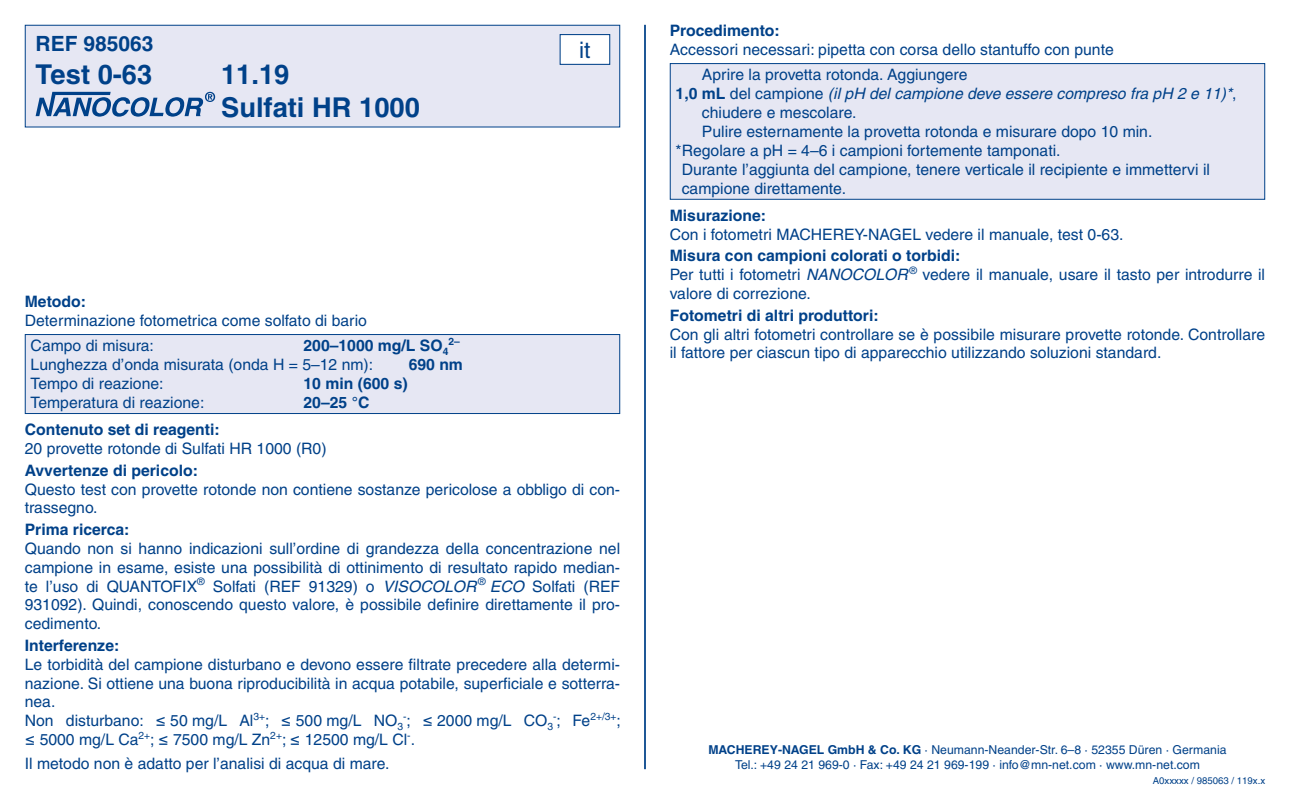
<style>
.page{position:relative;width:1290px;height:794px;background:#fff}
.page>*{position:absolute;margin:0;border:0;box-sizing:border-box;transform-origin:0 0}
.t1{font:700 27.3px/32.9px "Helvetica LT Pro";color:#004189}
.t2{font:22.75px "Helvetica LT Pro";color:#004189}
.t3{font:700 21px "Helvetica LT Pro";color:#004189}
.t4{font:15.75px/18.9px "Helvetica LT Pro";color:#004189}
.t5{font:700 15.75px "Helvetica LT Pro";color:#004189}
.t6{font:italic 15.75px "Helvetica LT Pro";color:#004189}
.t7{font:12.25px/14.7px "Helvetica LT Pro";color:#004189;text-align:center}
.t8{font:10.15px "Helvetica LT Pro";color:#004189}
.t9{font:700 10.15px "Helvetica LT Pro";color:#004189}
.t10{font:9.62px "Helvetica LT Pro";color:#004189}
.s1{font-style:italic}
.s2{font-size:15.75px}
.s3{font-weight:700;font-style:normal}
.s4{font-style:normal}
.s5{font-weight:700}
</style>
<div class="page">
<hr style="left:644px;top:25px;width:2px;height:744px;background:#004189">
<div style="left:25px;top:25px;width:595px;height:102px;background:#e6e7f3"></div>
<svg style="left:36px;top:92px;width:179px;height:25px"></svg>
<div style="left:25px;top:25px;width:595px;height:102px;border:1px solid #004189"></div>
<div style="left:560px;top:35px;width:50px;height:29px;background:#fff"></div>
<div style="left:560px;top:34px;width:50px;height:31px;border:1px solid #004189"></div>
<div style="left:25px;top:334px;width:595px;height:79px;background:#e6e7f3"></div>
<div style="left:25px;top:334px;width:595px;height:80px;border:1px solid #004189"></div>
<div style="left:670px;top:64px;width:595px;height:135px;background:#e6e7f3"></div>
<div style="left:670px;top:63px;width:595px;height:137px;border:1px solid #004189"></div>
<h3 class="t3" style="left:36px;top:30px;width:119px">REF 985063</h3>
<h1 class="t1" style="left:36px;top:58px;width:118px">Test 0‑63</h1>
<h1 class="t1" style="left:221px;top:58px;width:200px">11.19<br>Sulfati HR 1000</h1>
<h2 class="t2" style="left:579px;top:36px;width:13px">it</h2>
<p class="t5" style="left:25px;top:292px;width:63px">Metodo:</p>
<p class="t4" style="left:31px;top:308px;width:338px;line-height:25.2px;text-indent:-6px">Determinazione fotometrica come solfato di bario<br>Campo di misura:</p>
<p class="t5" style="left:303px;top:336px;width:146px">200–1000 mg/L SO<sub>4</sub></p>
<p class="t9" style="left:448px;top:335px;width:13px">2–</p>
<p class="t4" style="left:31px;top:355px;width:344px">Lunghezza d’onda misurata (onda H = 5–12 nm):</p>
<p class="t5" style="left:409px;top:355px;width:56px">690 nm</p>
<p class="t4" style="left:31px;top:374px;width:134px">Tempo di reazione:</p>
<p class="t5" style="left:303px;top:374px;width:106px">10 min (600 s)</p>
<p class="t4" style="left:31px;top:393px;width:175px">Temperatura di reazione:</p>
<p class="t5" style="left:303px;top:393px;width:67px">20–25 °C</p>
<p class="t5" style="left:25px;top:420px;width:196px">Contenuto set di reagenti:</p>
<p class="t4" style="left:25px;top:439px;width:303px">20 provette rotonde di Sulfati HR 1000 (R0)</p>
<p class="t5" style="left:25px;top:460px;width:175px">Avvertenze di pericolo:</p>
<p class="t4" style="left:25px;top:479px;width:597px">Questo test con provette rotonde non contiene sostanze pericolose a obbligo di con‑ trassegno.</p>
<p class="t5" style="left:25px;top:519px;width:106px">Prima ricerca:</p>
<p class="t4" style="left:25px;top:539px;width:597px;text-align:justify">Quando non si hanno indicazioni sull’ordine di grandezza della concentrazione nel campione in esame, esiste una possibilità di ottinimento di resultato rapido median‑ te l’uso di QUANTOFIX<sup>®</sup> Solfati (REF 91329) o <span class="s1">VISOCOLOR</span> <sup>®</sup> <span class="s1">ECO</span> Solfati (REF 931092). Quindi, conoscendo questo valore, è possibile definire direttamente il pro‑ cedimento.</p>
<p class="t5" style="left:25px;top:635px;width:96px">Interferenze:</p>
<p class="t4" style="left:25px;top:654px;width:597px">Le torbidità del campione disturbano e devono essere filtrate precedere alla determi‑ nazione. Si ottiene una buona riproducibilità in acqua potabile, superficiale e sotterra‑ nea.<br>Non disturbano: ≤ 50 mg/L Al<sup>3+</sup>; ≤ 500 mg/L NO<sub>3</sub><sup>-</sup>; ≤ 2000 mg/L CO<sub>3</sub></p>
<p class="t8" style="left:553px;top:710px;width:69px">-<span class="s2">; Fe</span>2+/3+<span class="s2">;</span></p>
<p class="t4" style="left:25px;top:728px;width:392px;line-height:23.8px">≤ 5000 mg/L Ca<sup>2+</sup>; ≤ 7500 mg/L Zn<sup>2+</sup>; ≤ 12500 mg/L Cl<sup>-</sup>.<br>Il metodo non è adatto per l’analisi di acqua di mare.</p>
<p class="t5" style="left:670px;top:21px;width:111px">Procedimento:</p>
<p class="t4" style="left:702px;top:37px;width:413px;line-height:25.4px;text-indent:-32px">Accessori necessari: pipetta con corsa dello stantuffo con punte<br>Aprire la provetta rotonda. Aggiungere</p>
<p class="t6" style="left:676px;top:85px;width:562px"><span class="s3">1,0 mL</span> <span class="s4">del campione</span> (il pH del campione deve essere compreso fra pH 2 e 11)*<span class="s4">,</span></p>
<p class="t4" style="left:702px;top:103px;width:156px">chiudere e mescolare.</p>
<p class="t4" style="left:702px;top:122px;width:452px">Pulire esternamente la provetta rotonda e misurare dopo 10 min.</p>
<p class="t4" style="left:676px;top:141px;width:386px">*Regolare a pH = 4–6 i campioni fortemente tamponati.</p>
<p class="t4" style="left:682px;top:160px;width:530px">Durante l’aggiunta del campione, tenere verticale il recipiente e immettervi il</p>
<p class="t4" style="left:682px;top:179px;width:166px">campione direttamente.</p>
<p class="t5" style="left:670px;top:206px;width:98px">Misurazione:</p>
<p class="t4" style="left:670px;top:225px;width:455px">Con i fotometri MACHEREY‑NAGEL vedere il manuale, test 0‑63.</p>
<p class="t4" style="left:670px;top:246px;width:597px"><span class="s5">Misura con campioni colorati o torbidi:<br></span>Per tutti i fotometri <span class="s1">NANOCOLOR</span> <sup>®</sup> vedere il manuale, usare il tasto per introdurre il valore di correzione.</p>
<p class="t5" style="left:670px;top:305px;width:210px">Fotometri di altri produttori:</p>
<p class="t4" style="left:670px;top:324px;width:597px">Con gli altri fotometri controllare se è possibile misurare provette rotonde. Controllare il fattore per ciascun tipo di apparecchio utilizzando soluzioni standard.</p>
<p class="t7" style="left:708px;top:743px;width:520px"><span class="s5">MACHEREY‑NAGEL GmbH &amp; Co. KG</span> · Neumann-Neander-Str. 6–8 · 52355 Düren · Germania<br>Tel.: +49 24 21 969‑0 · Fax: +49 24 21 969‑199 · info@mn‑net.com · www.mn‑net.com</p>
<p class="t10" style="left:1153px;top:774px;width:114px">A0xxxxx / 985063 / 119x.x</p>
</div>
